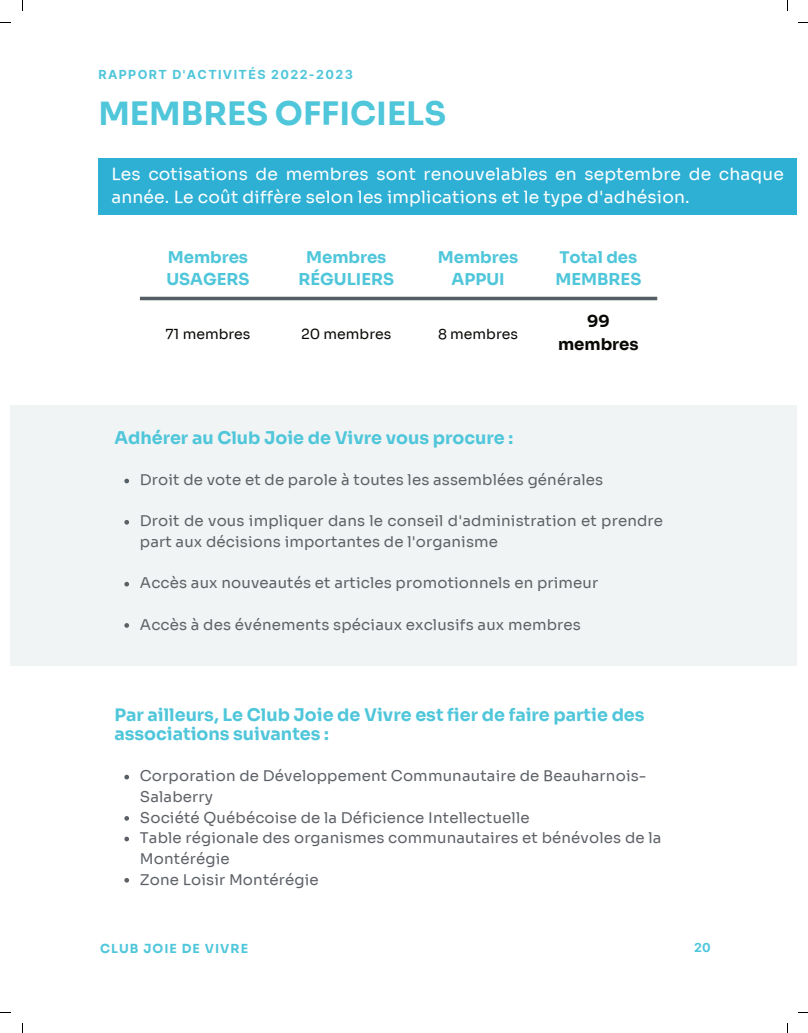
<style>
.page{position:relative;width:808px;height:1033px;background:#fff}
.page>*{position:absolute;margin:0;border:0;box-sizing:border-box;transform-origin:0 0}
.t1{font:700 32.5px "Sora";color:#4fc6da}
.t2{font:700 17.5px/18.8px "Sora";color:#4fc6da}
.t3{font:17.12px/23.5px "Sora";letter-spacing:.01em;color:#fff}
.t4{font:700 16.5px/22.5px "Sora";color:#4fc6da}
.t5{font:700 16.5px/22.5px "Sora";color:#080704;text-align:center}
.t6{font:15px/20.6px "Sora";letter-spacing:.01em;color:#5d6166}
.t7{font:14.12px "Sora";color:#080704}
.t8{font:700 12.5px "Inter";letter-spacing:.11em;color:#4fc6da}
.t9{font:700 12.5px "Sora";letter-spacing:.085em;color:#4fc6da}
</style>
<div class="page">
<hr style="left:140px;top:297px;width:517px;height:3px;background:#555e64">
<div style="left:10px;top:404px;width:786px;height:261px;background:#f1f4f4"></div>
<div style="left:98px;top:158px;width:699px;height:56px;background:#2eb0d5"></div>
<svg style="left:124px;top:478px;width:5px;height:5px"></svg>
<svg style="left:124px;top:520px;width:5px;height:4px"></svg>
<svg style="left:124px;top:582px;width:5px;height:4px"></svg>
<svg style="left:124px;top:623px;width:5px;height:5px"></svg>
<svg style="left:124px;top:774px;width:5px;height:5px"></svg>
<svg style="left:124px;top:816px;width:5px;height:4px"></svg>
<svg style="left:124px;top:836px;width:5px;height:5px"></svg>
<svg style="left:124px;top:878px;width:5px;height:4px"></svg>
<p class="t8" style="left:98px;top:65px;width:256px">RAPPORT D'ACTIVITÉS 2022-2023</p>
<h1 class="t1" style="left:98px;top:86px;width:349px">MEMBRES OFFICIELS</h1>
<p class="t3" style="left:111px;top:160px;width:674px">Les cotisations de membres sont renouvelables en septembre de chaque année. Le coût diffère selon les implications et le type d'adhésion.</p>
<p class="t4" style="left:166px;top:244px;width:85px">Membres<br>USAGERS</p>
<p class="t4" style="left:298px;top:244px;width:97px;text-align:center">Membres<br>RÉGULIERS</p>
<p class="t4" style="left:438px;top:244px;width:82px;text-align:center">Membres<br>APPUI</p>
<p class="t4" style="left:555px;top:244px;width:87px">Total des<br>MEMBRES</p>
<p class="t7" style="left:165px;top:322px;width:86px">71 membres</p>
<p class="t7" style="left:301px;top:322px;width:92px">20 membres</p>
<p class="t7" style="left:438px;top:322px;width:81px">8 membres</p>
<p class="t5" style="left:558px;top:309px;width:82px">99 membres</p>
<p class="t2" style="left:114px;top:426px;width:400px">Adhérer au Club Joie de Vivre vous procure :</p>
<p class="t6" style="left:140px;top:468px;width:465px">Droit de vote et de parole à toutes les assemblées générales</p>
<p class="t6" style="left:140px;top:509px;width:524px">Droit de vous impliquer dans le conseil d'administration et prendre part aux décisions importantes de l'organisme</p>
<p class="t6" style="left:140px;top:571px;width:460px">Accès aux nouveautés et articles promotionnels en primeur</p>
<p class="t6" style="left:140px;top:612px;width:442px">Accès à des événements spéciaux exclusifs aux membres</p>
<p class="t2" style="left:114px;top:704px;width:531px">Par ailleurs, Le Club Joie de Vivre est fier de faire partie des associations suivantes :</p>
<p class="t6" style="left:140px;top:764px;width:523px">Corporation de Développement Communautaire de Beauharnois-Salaberry<br>Société Québécoise de la Déficience Intellectuelle<br>Table régionale des organismes communautaires et bénévoles de la Montérégie<br>Zone Loisir Montérégie</p>
<p class="t9" style="left:100px;top:938px;width:150px">CLUB JOIE DE VIVRE</p>
<p class="t8" style="left:694px;top:938px;width:18px">20</p>
</div>
